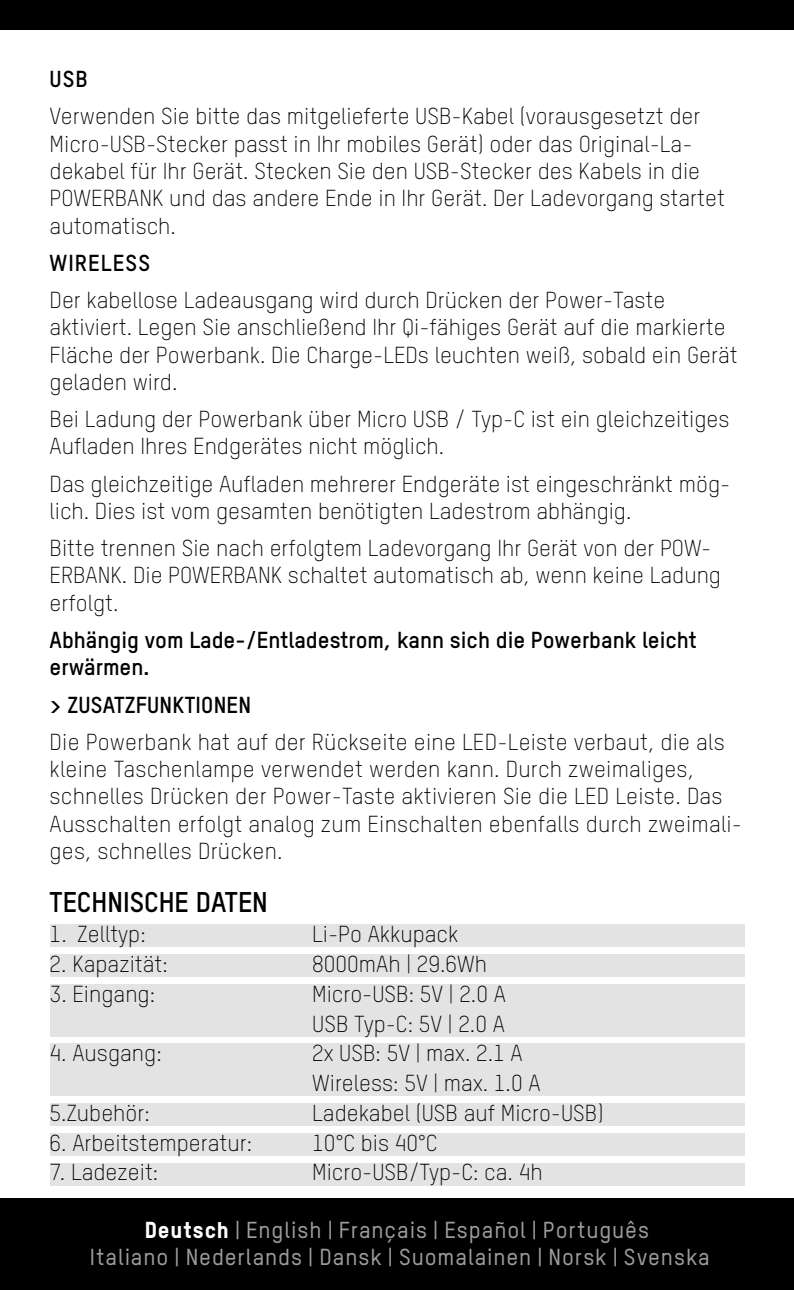
<style>
.page{position:relative;width:794px;height:1290px;background:#fff}
.page>*{position:absolute;margin:0;border:0;box-sizing:border-box;transform-origin:0 0}
.t1{font:700 28px "TSTARPRO";color:#000}
.t2{font:300 22.75px/27.3px "TSTARPRO";color:#000}
.t3{font:500 22.75px/27.3px "TSTARPRO";letter-spacing:.04em;color:#9d9c9c;text-align:center}
.t4{font:700 22.75px/27.3px "TSTARPRO";color:#000}
.t5{font:700 22.75px "TSTARPRO";letter-spacing:.05em;color:#000}
.s1{font-weight:800;color:#fff}
</style>
<div class="page">
<div style="left:0;top:0;width:794px;height:30px;background:#000"></div>
<div style="left:0;top:1198px;width:794px;height:92px;background:#000"></div>
<div style="left:50px;top:924px;width:694px;height:23px;background:#e3e3e3"></div>
<div style="left:50px;top:954px;width:694px;height:23px;background:#e3e3e3"></div>
<div style="left:50px;top:984px;width:694px;height:52px;background:#e3e3e3"></div>
<div style="left:50px;top:1043px;width:694px;height:53px;background:#e3e3e3"></div>
<div style="left:50px;top:1103px;width:694px;height:23px;background:#e3e3e3"></div>
<div style="left:50px;top:1133px;width:694px;height:22px;background:#e3e3e3"></div>
<div style="left:50px;top:1162px;width:694px;height:23px;background:#e3e3e3"></div>
<p class="t4" style="left:50px;top:65px;width:40px">USB</p>
<p class="t2" style="left:50px;top:103px;width:677px">Verwenden Sie bitte das mitgelieferte USB-Kabel (vorausgesetzt der Micro-USB-Stecker passt in Ihr mobiles Gerät) oder das Original-La&shy;dekabel für Ihr Gerät. Stecken Sie den USB-Stecker des Kabels in die POWERBANK und das andere Ende in Ihr Gerät. Der Ladevorgang startet automatisch.</p>
<p class="t5" style="left:50px;top:249px;width:102px">WIRELESS</p>
<p class="t2" style="left:50px;top:286px;width:689px">Der kabellose Ladeausgang wird durch Drücken der Power-Taste aktiviert. Legen Sie anschließend Ihr Qi-fähiges Gerät auf die markierte Fläche der Powerbank. Die Charge-LEDs leuchten weiß, sobald ein Gerät geladen wird.</p>
<p class="t2" style="left:50px;top:406px;width:681px">Bei Ladung der Powerbank über Micro USB / Typ-C ist ein gleichzeitiges<br>Aufladen Ihres Endgerätes nicht möglich.</p>
<p class="t2" style="left:50px;top:470px;width:682px">Das gleichzeitige Aufladen mehrerer Endgeräte ist eingeschränkt mög&shy;lich. Dies ist vom gesamten benötigten Ladestrom abhängig.</p>
<p class="t2" style="left:50px;top:535px;width:673px">Bitte trennen Sie nach erfolgtem Ladevorgang Ihr Gerät von der POW-<br>ERBANK. Die POWERBANK schaltet automatisch ab, wenn keine Ladung erfolgt.</p>
<p class="t4" style="left:50px;top:626px;width:648px">Abhängig vom Lade-/Entladestrom, kann sich die Powerbank leicht erwärmen.</p>
<p class="t4" style="left:50px;top:690px;width:203px">&gt; ZUSATZFUNKTIONEN</p>
<p class="t2" style="left:50px;top:728px;width:694px">Die Powerbank hat auf der Rückseite eine LED-Leiste verbaut, die als kleine Taschenlampe verwendet werden kann. Durch zweimaliges, schnelles Drücken der Power-Taste aktivieren Sie die LED Leiste. Das Ausschalten erfolgt analog zum Einschalten ebenfalls durch zweimali&shy;ges, schnelles Drücken.</p>
<p class="t1" style="left:50px;top:885px;width:220px">TECHNISCHE DATEN</p>
<p class="t2" style="left:50px;top:921px;width:98px">1. Zelltyp:</p>
<p class="t2" style="left:312px;top:921px;width:147px">Li-Po Akkupack</p>
<p class="t2" style="left:50px;top:950px;width:120px">2. Kapazität:</p>
<p class="t2" style="left:312px;top:950px;width:176px">8000mAh | 29.6Wh</p>
<p class="t2" style="left:50px;top:980px;width:107px">3. Eingang:</p>
<p class="t2" style="left:312px;top:979px;width:195px;line-height:29.8px">Micro-USB: 5V | 2.0 A<br>USB Typ-C: 5V | 2.0 A</p>
<p class="t2" style="left:50px;top:1040px;width:114px">4. Ausgang:</p>
<p class="t2" style="left:312px;top:1038px;width:230px;line-height:29.8px">2x USB: 5V | max. 2.1 A<br>Wireless: 5V | max. 1.0 A</p>
<p class="t2" style="left:50px;top:1099px;width:102px">5.Zubehör:</p>
<p class="t2" style="left:312px;top:1099px;width:293px">Ladekabel (USB auf Micro-USB)</p>
<p class="t2" style="left:50px;top:1129px;width:204px">6. Arbeitstemperatur:</p>
<p class="t2" style="left:312px;top:1129px;width:127px">10°C bis 40°C</p>
<p class="t2" style="left:50px;top:1159px;width:110px">7. Ladezeit:</p>
<p class="t2" style="left:312px;top:1159px;width:232px">Micro-USB/Typ-C: ca. 4h</p>
<p class="t3" style="left:90px;top:1218px;width:621px"><span class="s1">Deutsch</span> | English | Français | Español | Português<br>Italiano | Nederlands | Dansk | Suomalainen | Norsk | Svenska</p>
</div>
